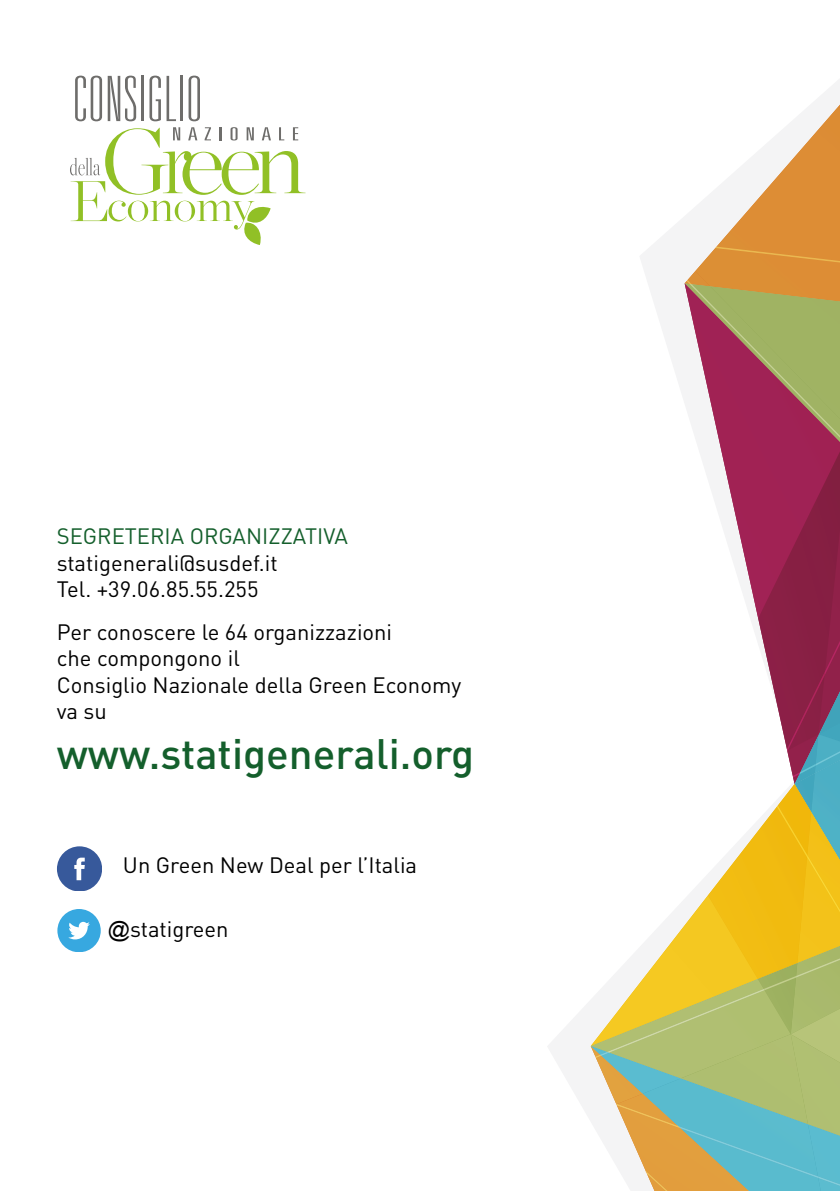
<style>
.page{position:relative;width:840px;height:1191px;background:#fff}
.page>*{position:absolute;margin:0;border:0;box-sizing:border-box;transform-origin:0 0}
.t1{font:500 42px "DIN Pro";color:#145f2c}
.t2{font:22px/26.4px "DIN Pro";color:#000}
.t3{font:22px "DIN Pro";color:#145f2c}
.s1{font-family:"Arial"}
</style>
<div class="page">
<svg style="left:548px;top:80px;width:291px;height:1039px"></svg>
<svg style="left:684px;top:442px;width:155px;height:9px"></svg>
<svg style="left:684px;top:105px;width:155px;height:337px"></svg>
<svg style="left:590px;top:451px;width:249px;height:740px"></svg>
<svg style="left:70px;top:127px;width:235px;height:118px"></svg>
<svg style="left:75px;top:76px;width:27px;height:45px"></svg>
<svg style="left:108px;top:76px;width:28px;height:45px"></svg>
<hr style="left:141px;top:76px;width:3px;height:45px;background:#6e6d6b">
<svg style="left:149px;top:76px;width:27px;height:45px"></svg>
<hr style="left:180px;top:76px;width:3px;height:45px;background:#6e6d6b">
<svg style="left:188px;top:76px;width:12px;height:45px"></svg>
<svg style="left:57px;top:846px;width:44px;height:45px"></svg>
<svg style="left:57px;top:909px;width:44px;height:43px"></svg>
<p class="t3" style="left:57px;top:521px;width:292px">SEGRETERIA ORGANIZZATIVA</p>
<p class="t2" style="left:57px;top:548px;width:222px">statigenerali@susdef.it<br>Tel. +39.06.85.55.255</p>
<p class="t2" style="left:57px;top:617px;width:406px">Per conoscere le 64 organizzazioni<br>che compongono il<br>Consiglio Nazionale della Green Economy va su</p>
<h1 class="t1" style="left:57px;top:725px;width:419px">www.statigenerali.org</h1>
<p class="t2" style="left:123px;top:850px;width:295px">Un Green New Deal per l’Italia</p>
<p class="t2" style="left:108px;top:914px;width:122px"><span class="s1">@</span>statigreen</p>
</div>
